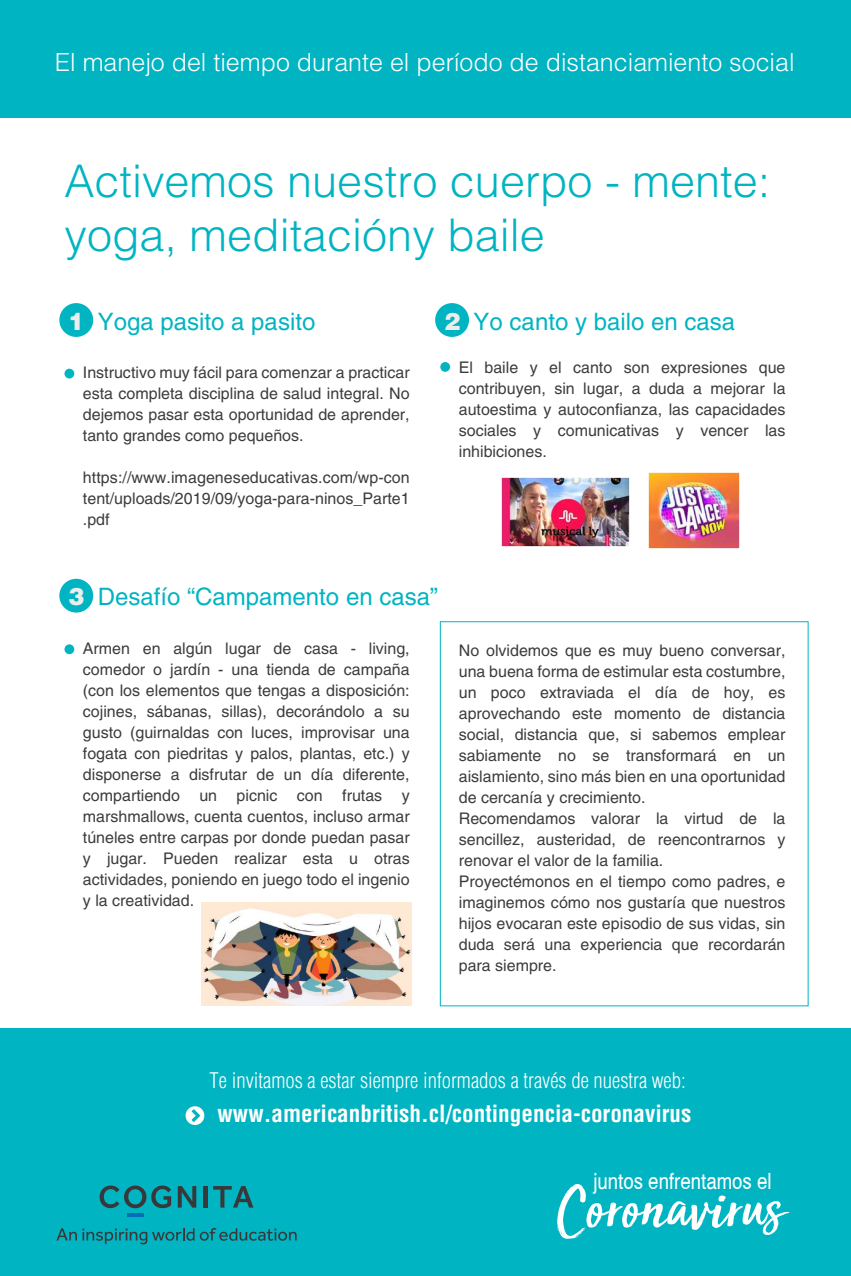
<style>
.page{position:relative;width:851px;height:1276px;background:#fff}
.page>*{position:absolute;margin:0;border:0;box-sizing:border-box;transform-origin:0 0}
.t1{font:66.1px "Sun Valley";color:#fff}
.t2{font:300 45px/54px "Helvetica LT Std";color:#00b4c2}
.t3{font:300 25px "Helvetica LT Std";color:#fff}
.t4{font:24px "Helvetica LT Std";color:#00b4c2}
.t5{font:700 condensed 23.2px "Helvetica LT Std";color:#fff}
.t6{font:21.9px "Helvetica Cnd";color:#fff}
.t7{font:300 condensed 21px "Helvetica LT Std";color:#fff}
.t8{font:16px/21px "Helvetica LT Std";color:#3c3c3b;text-align:justify}
.s1{font-weight:900;color:#eceeed}
</style>
<div class="page">
<div style="left:0;top:1028px;width:850px;height:247px;background:#00b4c2"></div>
<svg style="left:185px;top:1106px;width:19px;height:19px"></svg>
<svg style="left:178px;top:1186px;width:18px;height:21px"></svg>
<hr style="left:203px;top:1186px;width:4px;height:21px;background:#38383a">
<svg style="left:100px;top:1185px;width:71px;height:23px"></svg>
<hr style="left:127px;top:1213px;width:16px;height:4px;background:#006eb7">
<svg style="left:213px;top:1186px;width:40px;height:21px"></svg>
<svg style="left:56px;top:1228px;width:138px;height:16px"></svg>
<svg style="left:200px;top:1228px;width:96px;height:12px"></svg>
<div style="left:1px;top:0;width:849px;height:118px;background:#00b4c2"></div>
<div style="left:59px;top:303px;width:34px;height:34px;background:#00b4c2;border-radius:50%"></div>
<div style="left:64px;top:369px;width:10px;height:9px;background:#00b4c2;border-radius:50%"></div>
<div style="left:59px;top:579px;width:34px;height:33px;background:#00b4c2;border-radius:50%"></div>
<div style="left:64px;top:644px;width:10px;height:10px;background:#00b4c2;border-radius:50%"></div>
<div style="left:435px;top:303px;width:34px;height:34px;background:#00b4c2;border-radius:50%"></div>
<div style="left:440px;top:362px;width:10px;height:10px;background:#00b4c2;border-radius:50%"></div>
<img style="left:501px;top:477px;width:128px;height:69px">
<img style="left:648px;top:473px;width:91px;height:75px">
<img style="left:202px;top:902px;width:210px;height:104px">
<h3 class="t3" style="left:55px;top:47px;width:741px">El manejo del tiempo durante el período de distanciamiento social</h3>
<h2 class="t2" style="left:64px;top:154px;width:707px">Activemos nuestro cuerpo - mente: yoga, meditacióny baile</h2>
<h3 class="t4" style="left:68px;top:307px;width:248px"><span class="s1">1</span> Yoga pasito a pasito</h3>
<p class="t8" style="left:83px;top:362px;width:328px">Instructivo muy fácil para comenzar a practicar esta completa disciplina de salud integral. No dejemos pasar esta oportunidad de aprender, tanto grandes como pequeños.</p>
<p class="t8" style="left:83px;top:467px;width:328px">https://www.imageneseducativas.com/wp-con tent/uploads/2019/09/yoga-para-ninos_Parte1 .pdf</p>
<h3 class="t4" style="left:444px;top:307px;width:292px"><span class="s1">2</span> Yo canto y bailo en casa</h3>
<p class="t8" style="left:458px;top:356px;width:328px">El baile y el canto son expresiones que contribuyen, sin lugar, a duda a mejorar la autoestima y autoconfianza, las capacidades sociales y comunicativas y vencer las inhibiciones.</p>
<h3 class="t4" style="left:68px;top:583px;width:371px"><span class="s1">3</span> Desafío “Campamento en casa”</h3>
<p class="t8" style="left:83px;top:638px;width:328px">Armen en algún lugar de casa - living, comedor o jardín - una tienda de campaña (con los elementos que tengas a disposición: cojines, sábanas, sillas), decorándolo a su gusto (guirnaldas con luces, improvisar una fogata con piedritas y palos, plantas, etc.) y disponerse a disfrutar de un día diferente, compartiendo un picnic con frutas y marshmallows, cuenta cuentos, incluso armar túneles entre carpas por donde puedan pasar y jugar. Pueden realizar esta u otras actividades, poniendo en juego todo el ingenio y la creatividad.</p>
<p class="t8" style="left:458px;top:639px;width:328px;text-align:left">No olvidemos que es muy bueno conversar, una buena forma de estimular esta costumbre, un poco extraviada el día de hoy, es aprovechando este momento de distancia social, distancia que, si sabemos emplear sabiamente no se transformará en un aislamiento, sino más bien en una oportunidad de cercanía y crecimiento.<br>Recomendamos valorar la virtud de la sencillez, austeridad, de reencontrarnos y renovar el valor de la familia.<br>Proyectémonos en el tiempo como padres, e imaginemos cómo nos gustaría que nuestros hijos evocaran este episodio de sus vidas, sin duda será una experiencia que recordarán para siempre.</p>
<h3 class="t7" style="left:209px;top:1067px;width:477px">Te invitamos a estar siempre informados a través de nuestra web:</h3>
<h3 class="t5" style="left:217px;top:1099px;width:475px">www.americanbritish.cl/contingencia-coronavirus</h3>
<h3 class="t6" style="left:593px;top:1167px;width:180px">juntos enfrentamos el</h3>
<h1 class="t1" style="left:558px;top:1152px;width:227px">Coronavirus</h1>
</div>
